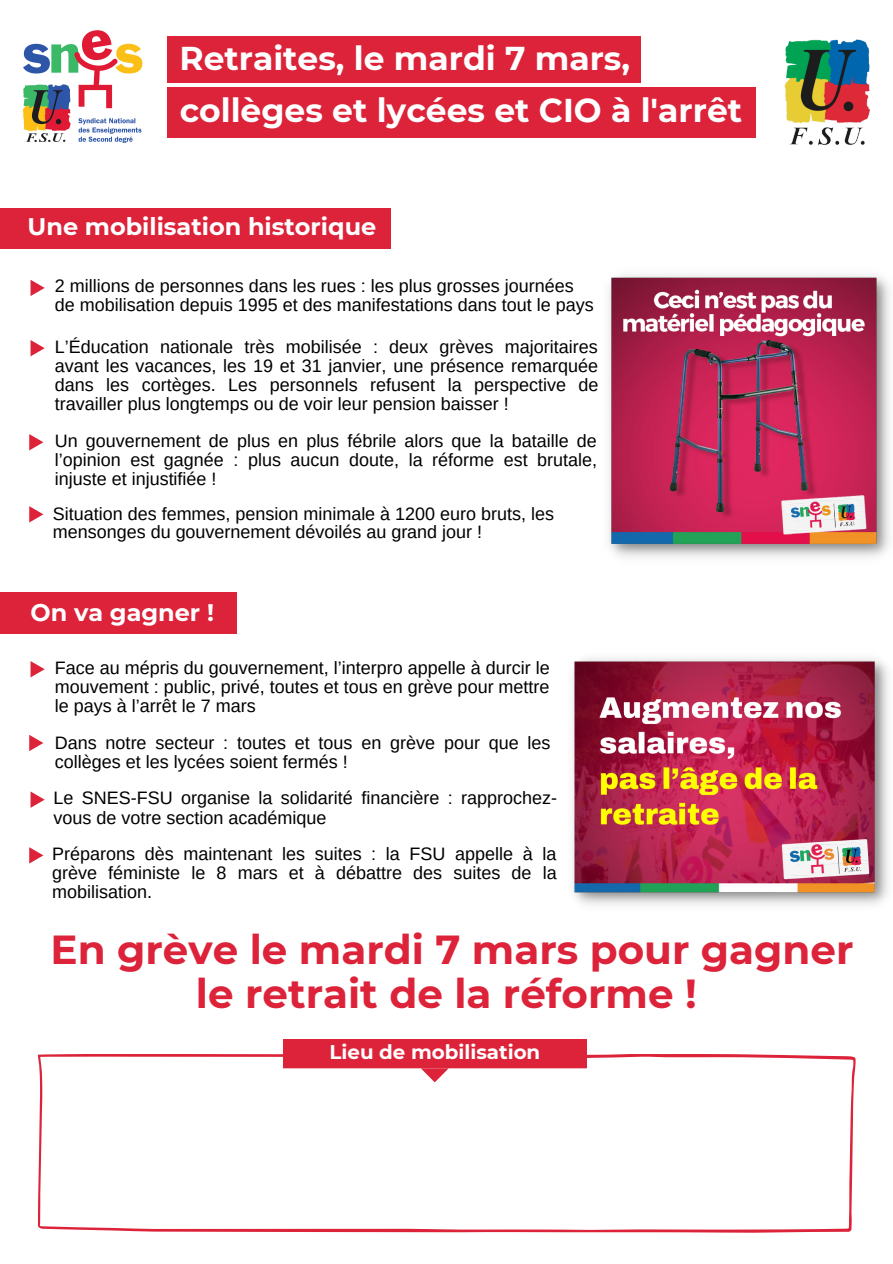
<style>
.page{position:relative;width:893px;height:1264px;background:#fff}
.page>*{position:absolute;margin:0;border:0;box-sizing:border-box;transform-origin:0 0}
.t1{font:700 40.5px/43.8px "Montserrat";color:#dc2339;text-align:center}
.t2{font:700 33px/51.9px "Montserrat";color:#fff}
.t3{font:700 24px "Montserrat";color:#fff}
.t4{font:700 19.8px "Montserrat";color:#fff}
.t5{font:18px/19px "Arimo";color:#000;text-align:justify}
</style>
<div class="page">
<img style="left:23px;top:30px;width:120px;height:113px">
<div style="left:167px;top:37px;width:473px;height:46px;background:#dc2339"></div>
<div style="left:0;top:209px;width:390px;height:39px;background:#dc2339"></div>
<svg style="left:31px;top:280px;width:14px;height:16px"></svg>
<img style="left:573px;top:658px;width:316px;height:247px">
<div style="left:167px;top:87px;width:588px;height:50px;background:#dc2339"></div>
<div style="left:0;top:593px;width:236px;height:40px;background:#dc2339"></div>
<svg style="left:31px;top:340px;width:14px;height:16px"></svg>
<svg style="left:29px;top:434px;width:14px;height:16px"></svg>
<svg style="left:31px;top:661px;width:14px;height:16px"></svg>
<svg style="left:31px;top:791px;width:14px;height:16px"></svg>
<svg style="left:29px;top:735px;width:14px;height:16px"></svg>
<svg style="left:29px;top:506px;width:14px;height:16px"></svg>
<img style="left:609px;top:275px;width:281px;height:283px">
<svg style="left:29px;top:847px;width:14px;height:16px"></svg>
<img style="left:784px;top:39px;width:86px;height:106px">
<svg style="left:38px;top:1053px;width:817px;height:179px"></svg>
<svg style="left:284px;top:1067px;width:302px;height:15px"></svg>
<div style="left:284px;top:1039px;width:302px;height:28px;background:#dc2339"></div>
<h2 class="t2" style="left:179px;top:32px;width:564px">Retraites, le mardi 7 mars, collèges et lycées et CIO à l'arrêt</h2>
<h3 class="t3" style="left:28px;top:212px;width:350px">Une mobilisation historique</h3>
<p class="t5" style="left:55px;top:276px;width:540px">2 millions de personnes dans les rues : les plus grosses journées de mobilisation depuis 1995 et des manifestations dans tout le pays</p>
<p class="t5" style="left:55px;top:337px;width:545px">L’Éducation nationale très mobilisée : deux grèves majoritaires avant les vacances, les 19 et 31 janvier, une présence remarquée dans les cortèges. Les personnels refusent la perspective de travailler plus longtemps ou de voir leur pension baisser !</p>
<p class="t5" style="left:55px;top:431px;width:544px">Un gouvernement de plus en plus fébrile alors que la bataille de l’opinion est gagnée : plus aucun doute, la réforme est brutale, injuste et injustifiée !</p>
<p class="t5" style="left:53px;top:505px;width:502px;line-height:18px">Situation des femmes, pension minimale à 1200 euro bruts, les mensonges du gouvernement dévoilés au grand jour !</p>
<h3 class="t3" style="left:31px;top:597px;width:185px">On va gagner !</h3>
<p class="t5" style="left:55px;top:658px;width:496px">Face au mépris du gouvernement, l’interpro appelle à durcir le mouvement : public, privé, toutes et tous en grève pour mettre le pays à l’arrêt le 7 mars</p>
<p class="t5" style="left:55px;top:733px;width:497px">Dans notre secteur : toutes et tous en grève pour que les collèges et les lycées soient fermés !</p>
<p class="t5" style="left:53px;top:788px;width:505px">Le SNES-FSU organise la solidarité financière : rapprochez&shy;vous de votre section académique</p>
<p class="t5" style="left:52px;top:844px;width:506px">Préparons dès maintenant les suites : la FSU appelle à la grève féministe le 8 mars et à débattre des suites de la mobilisation.</p>
<h1 class="t1" style="left:51px;top:928px;width:804px">En grève le mardi 7 mars pour gagner le retrait de la réforme !</h1>
<p class="t4" style="left:329px;top:1040px;width:212px">Lieu de mobilisation</p>
</div>
